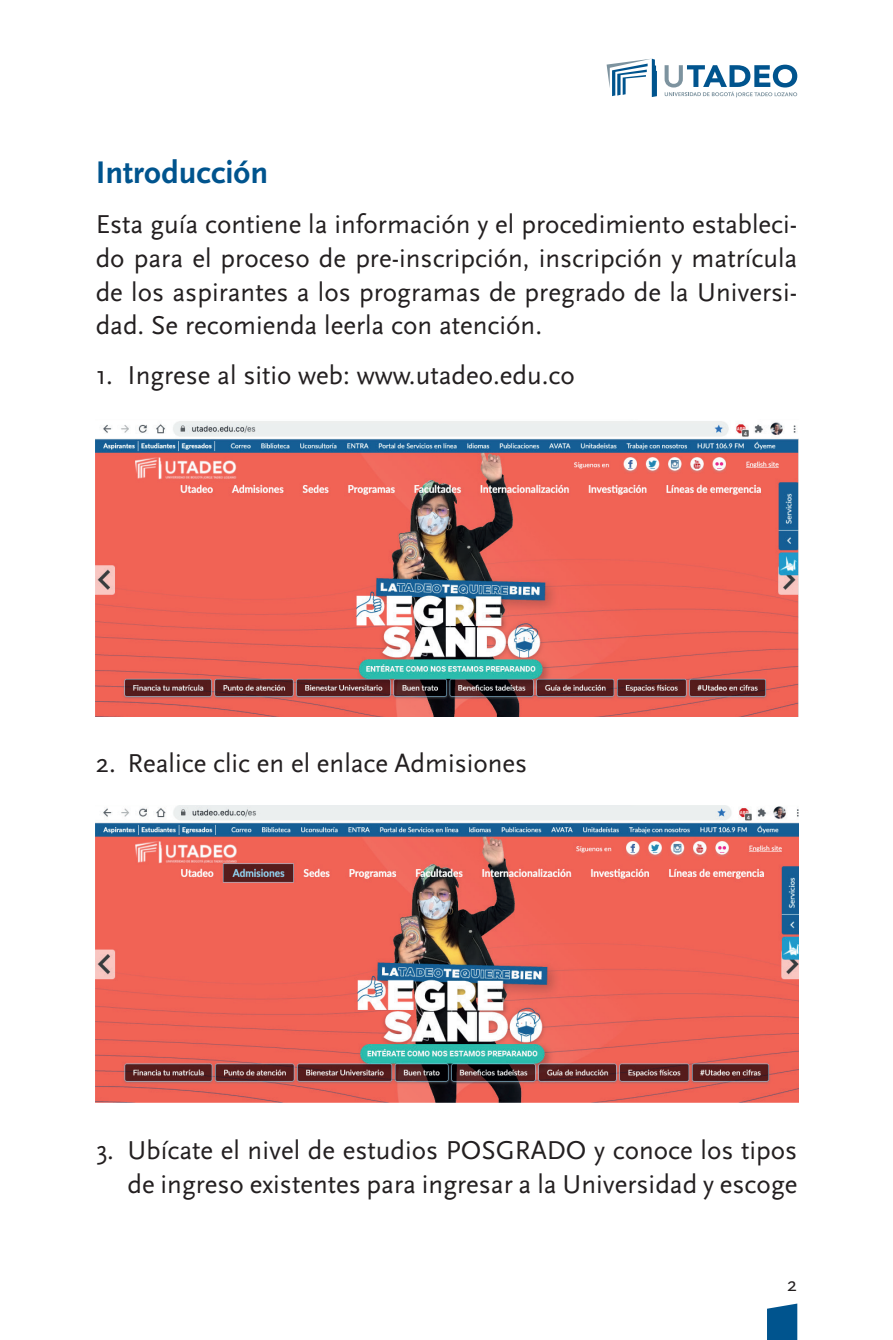
<style>
.page{position:relative;width:893px;height:1340px;background:#fff}
.page>*{position:absolute;margin:0;border:0;box-sizing:border-box;transform-origin:0 0}
.t1{font:700 32.62px "Scala Sans OT";color:#00548e}
.t2{font:27px/33.8px "Scala Sans OT";color:#231f20;text-align:justify}
.t3{font:20.25px "Scala Sans OT";color:#231f20}
</style>
<div class="page">
<svg style="left:665px;top:65px;width:132px;height:32px"></svg>
<svg style="left:607px;top:59px;width:50px;height:38px"></svg>
<svg style="left:767px;top:1303px;width:30px;height:36px"></svg>
<img style="left:96px;top:805px;width:703px;height:297px">
<img style="left:96px;top:421px;width:702px;height:295px">
<p class="t1" style="left:96px;top:155px;width:174px">Introducción</p>
<p class="t2" style="left:96px;top:208px;width:703px">Esta guía contiene la información y el procedimiento estableci&shy;do para el proceso de pre-inscripción, inscripción y matrícula de los aspirantes a los programas de pregrado de la Universi&shy;dad. Se recomienda leerla con atención.</p>
<p class="t2" style="left:96px;top:359px;width:481px">1. Ingrese al sitio web: www.utadeo.edu.co</p>
<p class="t2" style="left:96px;top:746px;width:433px">2. Realice clic en el enlace Admisiones</p>
<p class="t2" style="left:96px;top:1133px;width:703px;text-align:right">3. Ubícate el nivel de estudios POSGRADO y conoce los tipos de ingreso existentes para ingresar a la Universidad y escoge</p>
<p class="t3" style="left:787px;top:1273px;width:12px">2</p>
</div>
